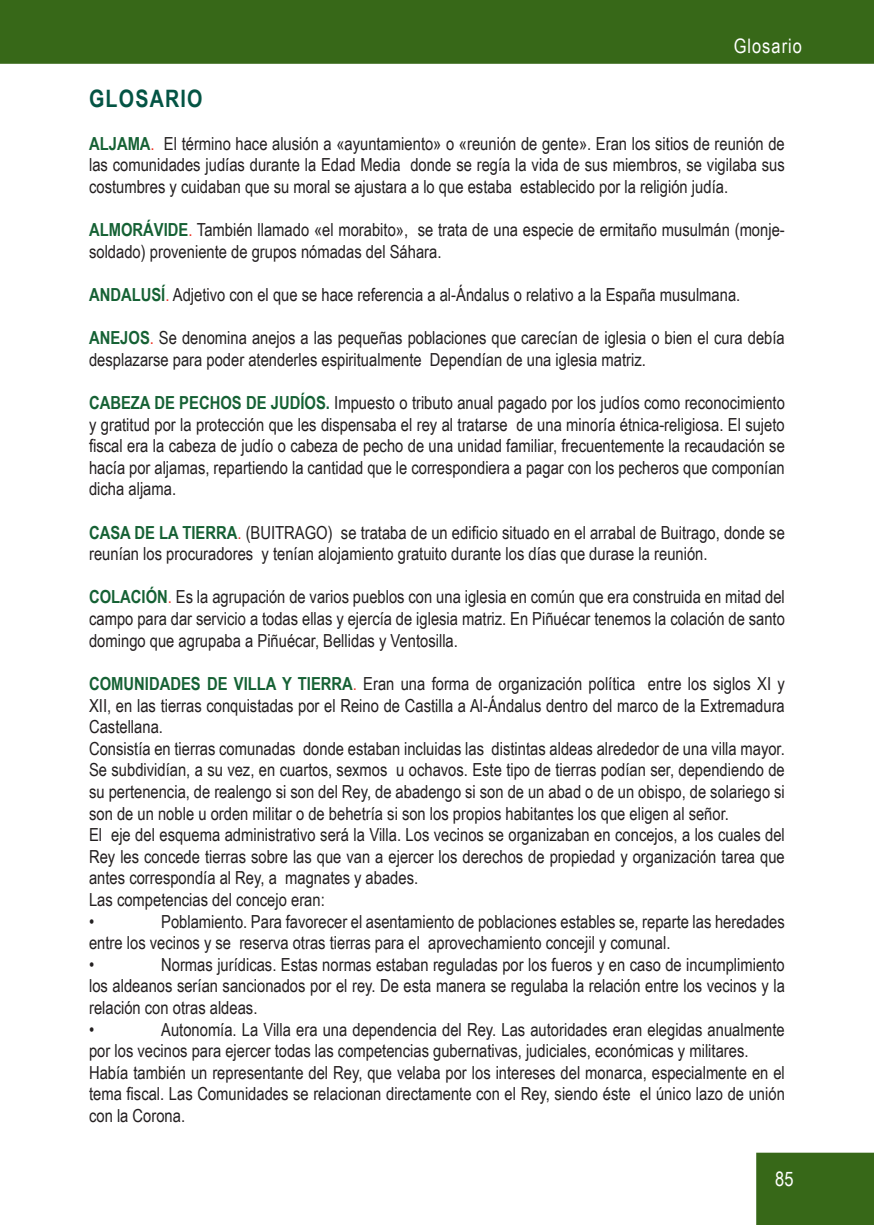
<style>
.page{position:relative;width:874px;height:1225px;background:#fff}
.page>*{position:absolute;margin:0;border:0;box-sizing:border-box;transform-origin:0 0}
.t1{font:700 24px "Arial Narrow";letter-spacing:.05em;color:#045444}
.t2{font:20px "Arial Narrow";letter-spacing:.05em;color:#fff}
.t3{font:18px/21.6px "Arial Narrow";color:#231f20}
.s1{font-weight:700;color:#156134}
.s2{color:#ef3122}
</style>
<div class="page">
<div style="left:0;top:0;width:873px;height:64px;background:#376818"></div>
<div style="left:756px;top:1152px;width:117px;height:73px;background:#376818"></div>
<p class="t2" style="left:733px;top:31px;width:70px">Glosario</p>
<h1 class="t1" style="left:89px;top:80px;width:115px">GLOSARIO</h1>
<p class="t3" style="left:89px;top:132px;width:697px;text-align:justify"><span class="s1">ALJAMA</span><span class="s2">.</span> El término hace alusión a «ayuntamiento» o «reunión de gente». Eran los sitios de reunión de las comunidades judías durante la Edad Media donde se regía la vida de sus miembros, se vigilaba sus costumbres y cuidaban que su moral se ajustara a lo que estaba establecido por la religión judía.</p>
<p class="t3" style="left:89px;top:218px;width:696px"><span class="s1">ALMORÁVIDE</span><span class="s2">.</span> También llamado «el morabito», se trata de una especie de ermitaño musulmán (monje&shy;soldado) proveniente de grupos nómadas del Sáhara.</p>
<p class="t3" style="left:89px;top:283px;width:652px"><span class="s1">ANDALUSÍ</span><span class="s2">.</span> Adjetivo con el que se hace referencia a al-Ándalus o relativo a la España musulmana.</p>
<p class="t3" style="left:89px;top:326px;width:696px"><span class="s1">ANEJOS</span><span class="s2">.</span> Se denomina anejos a las pequeñas poblaciones que carecían de iglesia o bien el cura debía desplazarse para poder atenderles espiritualmente Dependían de una iglesia matriz.</p>
<p class="t3" style="left:89px;top:391px;width:697px;text-align:justify"><span class="s1">CABEZA DE PECHOS DE JUDÍOS.</span> Impuesto o tributo anual pagado por los judíos como reconocimiento y gratitud por la protección que les dispensaba el rey al tratarse de una minoría étnica-religiosa. El sujeto fiscal era la cabeza de judío o cabeza de pecho de una unidad familiar, frecuentemente la recaudación se hacía por aljamas, repartiendo la cantidad que le correspondiera a pagar con los pecheros que componían dicha aljama.</p>
<p class="t3" style="left:89px;top:521px;width:697px"><span class="s1">CASA DE LA TIERRA</span><span class="s2">.</span> (BUITRAGO) se trataba de un edificio situado en el arrabal de Buitrago, donde se reunían los procuradores y tenían alojamiento gratuito durante los días que durase la reunión.</p>
<p class="t3" style="left:89px;top:585px;width:697px;text-align:justify"><span class="s1">COLACIÓN</span><span class="s2">.</span> Es la agrupación de varios pueblos con una iglesia en común que era construida en mitad del campo para dar servicio a todas ellas y ejercía de iglesia matriz. En Piñuécar tenemos la colación de santo domingo que agrupaba a Piñuécar, Bellidas y Ventosilla.</p>
<p class="t3" style="left:89px;top:672px;width:697px"><span class="s1">COMUNIDADES DE VILLA Y TIERRA</span><span class="s2">.</span> Eran una forma de organización política entre los siglos XI y XII, en las tierras conquistadas por el Reino de Castilla a Al-Ándalus dentro del marco de la Extremadura Castellana.<br>Consistía en tierras comunadas donde estaban incluidas las distintas aldeas alrededor de una villa mayor.<br>Se subdividían, a su vez, en cuartos, sexmos u ochavos. Este tipo de tierras podían ser, dependiendo de su pertenencia, de realengo si son del Rey, de abadengo si son de un abad o de un obispo, de solariego si son de un noble u orden militar o de behetría si son los propios habitantes los que eligen al señor.<br>El eje del esquema administrativo será la Villa. Los vecinos se organizaban en concejos, a los cuales del Rey les concede tierras sobre las que van a ejercer los derechos de propiedad y organización tarea que antes correspondía al Rey, a magnates y abades.<br>Las competencias del concejo eran:<br>•</p>
<p class="t3" style="left:89px;top:909px;width:697px;text-indent:72px">Poblamiento. Para favorecer el asentamiento de poblaciones estables se, reparte las heredades entre los vecinos y se reserva otras tierras para el aprovechamiento concejil y comunal.<br>•</p>
<p class="t3" style="left:89px;top:953px;width:697px;text-indent:72px">Normas jurídicas. Estas normas estaban reguladas por los fueros y en caso de incumplimiento los aldeanos serían sancionados por el rey. De esta manera se regulaba la relación entre los vecinos y la relación con otras aldeas.<br>•</p>
<p class="t3" style="left:89px;top:1017px;width:697px;text-indent:72px">Autonomía. La Villa era una dependencia del Rey. Las autoridades eran elegidas anualmente por los vecinos para ejercer todas las competencias gubernativas, judiciales, económicas y militares.<br>Había también un representante del Rey, que velaba por los intereses del monarca, especialmente en el tema fiscal. Las Comunidades se relacionan directamente con el Rey, siendo éste el único lazo de unión con la Corona.</p>
<p class="t2" style="left:774px;top:1164px;width:20px">85</p>
</div>
